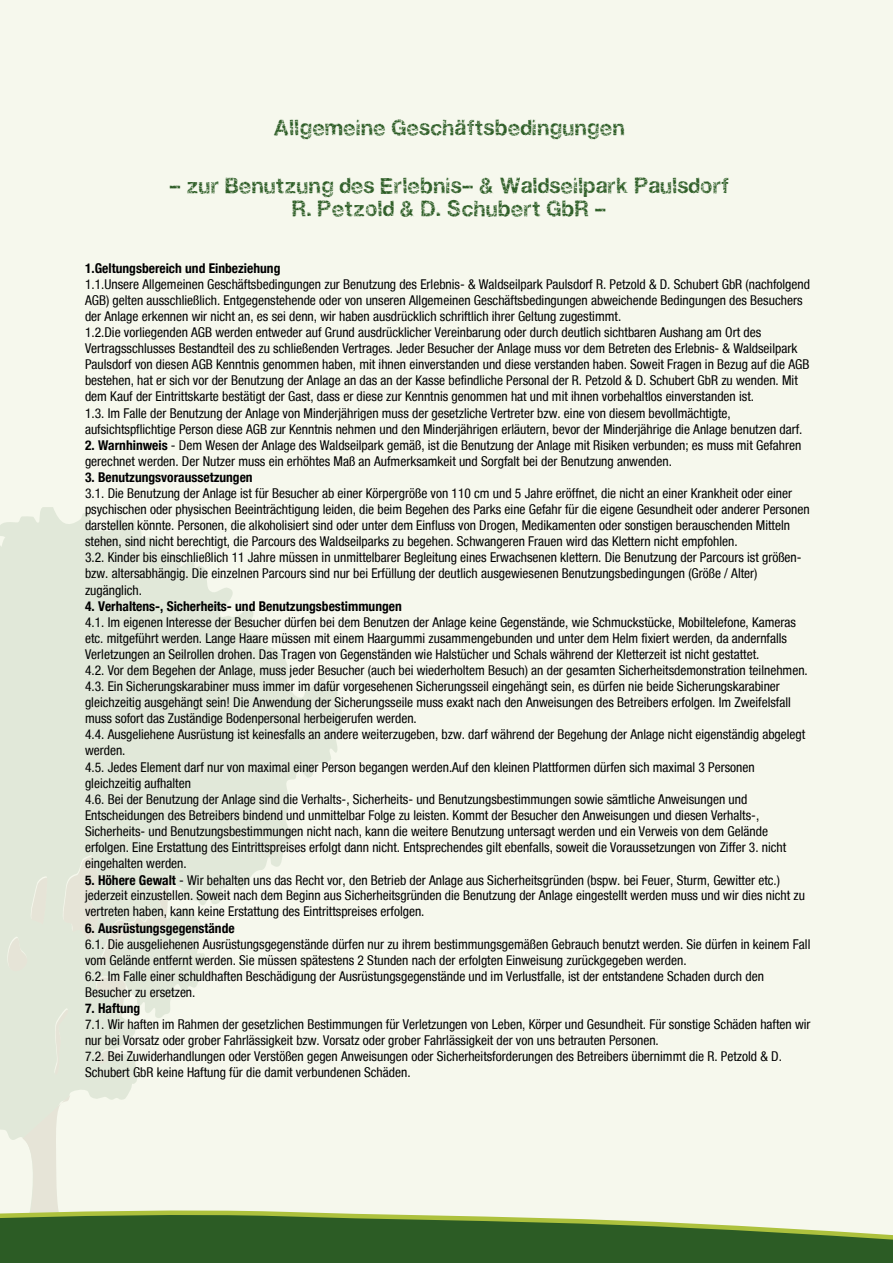
<style>
.page{position:relative;width:893px;height:1263px;background:#f6f8ed}
.page>*{position:absolute;margin:0;border:0;box-sizing:border-box;transform-origin:0 0}
.t1{font:19.5px/23.4px "Gastada";color:#2c5c25;text-align:center}
.t2{font:condensed 13.5px/16px "Helvetica Neue LT";color:#000}
.t3{font:700 condensed 13.5px "Helvetica Neue LT";color:#000}
.s1{font-weight:700}
</style>
<div class="page">
<svg style="left:0;top:507px;width:342px;height:623px;fill:#e1e8d9"></svg>
<svg style="left:6px;top:856px;width:163px;height:348px;fill:#e1e8d9"></svg>
<svg style="left:0;top:1204px;width:893px;height:59px"></svg>
<h1 class="t1" style="left:274px;top:115px;width:353px">Allgemeine Geschäftsbedingungen</h1>
<h1 class="t1" style="left:169px;top:173px;width:562px">- zur Benutzung des Erlebnis- &amp; Waldseilpark Paulsdorf<br>R. Petzold &amp; D. Schubert GbR -</h1>
<p class="t3" style="left:85px;top:260px;width:197px">1.Geltungsbereich und Einbeziehung</p>
<p class="t2" style="left:85px;top:276px;width:726px">1.1.Unsere Allgemeinen Geschäftsbedingungen zur Benutzung des Erlebnis- &amp; Waldseilpark Paulsdorf R. Petzold &amp; D. Schubert GbR (nachfolgend AGB) gelten ausschließlich. Entgegenstehende oder von unseren Allgemeinen Geschäftsbedingungen abweichende Bedingungen des Besuchers der Anlage erkennen wir nicht an, es sei denn, wir haben ausdrücklich schriftlich ihrer Geltung zugestimmt.<br>1.2.Die vorliegenden AGB werden entweder auf Grund ausdrücklicher Vereinbarung oder durch deutlich sichtbaren Aushang am Ort des Vertragsschlusses Bestandteil des zu schließenden Vertrages. Jeder Besucher der Anlage muss vor dem Betreten des Erlebnis- &amp; Waldseilpark Paulsdorf von diesen AGB Kenntnis genommen haben, mit ihnen einverstanden und diese verstanden haben. Soweit Fragen in Bezug auf die AGB bestehen, hat er sich vor der Benutzung der Anlage an das an der Kasse befindliche Personal der R. Petzold &amp; D. Schubert GbR zu wenden. Mit dem Kauf der Eintrittskarte bestätigt der Gast, dass er diese zur Kenntnis genommen hat und mit ihnen vorbehaltlos einverstanden ist.<br>1.3. Im Falle der Benutzung der Anlage von Minderjährigen muss der gesetzliche Vertreter bzw. eine von diesem bevollmächtigte, aufsichtspflichtige Person diese AGB zur Kenntnis nehmen und den Minderjährigen erläutern, bevor der Minderjährige die Anlage benutzen darf.</p>
<p class="t2" style="left:85px;top:437px;width:718px"><span class="s1">2. Warnhinweis</span> - Dem Wesen der Anlage des Waldseilpark gemäß, ist die Benutzung der Anlage mit Risiken verbunden; es muss mit Gefahren gerechnet werden. Der Nutzer muss ein erhöhtes Maß an Aufmerksamkeit und Sorgfalt bei der Benutzung anwenden.</p>
<p class="t3" style="left:85px;top:469px;width:169px">3. Benutzungsvoraussetzungen</p>
<p class="t2" style="left:85px;top:485px;width:726px">3.1. Die Benutzung der Anlage ist für Besucher ab einer Körpergröße von 110 cm und 5 Jahre eröffnet, die nicht an einer Krankheit oder einer psychischen oder physischen Beeinträchtigung leiden, die beim Begehen des Parks eine Gefahr für die eigene Gesundheit oder anderer Personen darstellen könnte. Personen, die alkoholisiert sind oder unter dem Einfluss von Drogen, Medikamenten oder sonstigen berauschenden Mitteln stehen, sind nicht berechtigt, die Parcours des Waldseilparks zu begehen. Schwangeren Frauen wird das Klettern nicht empfohlen.<br>3.2. Kinder bis einschließlich 11 Jahre müssen in unmittelbarer Begleitung eines Erwachsenen klettern. Die Benutzung der Parcours ist größen&shy;bzw. altersabhängig. Die einzelnen Parcours sind nur bei Erfüllung der deutlich ausgewiesenen Benutzungsbedingungen (Größe / Alter) zugänglich.</p>
<p class="t3" style="left:85px;top:598px;width:318px">4. Verhaltens-, Sicherheits- und Benutzungsbestimmungen</p>
<p class="t2" style="left:85px;top:614px;width:724px">4.1. Im eigenen Interesse der Besucher dürfen bei dem Benutzen der Anlage keine Gegenstände, wie Schmuckstücke, Mobiltelefone, Kameras etc. mitgeführt werden. Lange Haare müssen mit einem Haargummi zusammengebunden und unter dem Helm fixiert werden, da andernfalls Verletzungen an Seilrollen drohen. Das Tragen von Gegenständen wie Halstücher und Schals während der Kletterzeit ist nicht gestattet.<br>4.2. Vor dem Begehen der Anlage, muss jeder Besucher (auch bei wiederholtem Besuch) an der gesamten Sicherheitsdemonstration teilnehmen.<br>4.3. Ein Sicherungskarabiner muss immer im dafür vorgesehenen Sicherungsseil eingehängt sein, es dürfen nie beide Sicherungskarabiner gleichzeitig ausgehängt sein! Die Anwendung der Sicherungsseile muss exakt nach den Anweisungen des Betreibers erfolgen. Im Zweifelsfall muss sofort das Zuständige Bodenpersonal herbeigerufen werden.<br>4.4. Ausgeliehene Ausrüstung ist keinesfalls an andere weiterzugeben, bzw. darf während der Begehung der Anlage nicht eigenständig abgelegt werden.<br>4.5. Jedes Element darf nur von maximal einer Person begangen werden.Auf den kleinen Plattformen dürfen sich maximal 3 Personen gleichzeitig aufhalten<br>4.6. Bei der Benutzung der Anlage sind die Verhalts-, Sicherheits- und Benutzungsbestimmungen sowie sämtliche Anweisungen und Entscheidungen des Betreibers bindend und unmittelbar Folge zu leisten. Kommt der Besucher den Anweisungen und diesen Verhalts-, Sicherheits- und Benutzungsbestimmungen nicht nach, kann die weitere Benutzung untersagt werden und ein Verweis von dem Gelände erfolgen. Eine Erstattung des Eintrittspreises erfolgt dann nicht. Entsprechendes gilt ebenfalls, soweit die Voraussetzungen von Ziffer 3. nicht eingehalten werden.</p>
<p class="t2" style="left:85px;top:872px;width:721px"><span class="s1">5. Höhere Gewalt</span> - Wir behalten uns das Recht vor, den Betrieb der Anlage aus Sicherheitsgründen (bspw. bei Feuer, Sturm, Gewitter etc.) jederzeit einzustellen. Soweit nach dem Beginn aus Sicherheitsgründen die Benutzung der Anlage eingestellt werden muss und wir dies nicht zu vertreten haben, kann keine Erstattung des Eintrittspreises erfolgen.</p>
<p class="t3" style="left:85px;top:920px;width:151px">6. Ausrüstungsgegenstände</p>
<p class="t2" style="left:85px;top:936px;width:727px">6.1. Die ausgeliehenen Ausrüstungsgegenstände dürfen nur zu ihrem bestimmungsgemäßen Gebrauch benutzt werden. Sie dürfen in keinem Fall vom Gelände entfernt werden. Sie müssen spätestens 2 Stunden nach der erfolgten Einweisung zurückgegeben werden.<br>6.2. Im Falle einer schuldhaften Beschädigung der Ausrüstungsgegenstände und im Verlustfalle, ist der entstandene Schaden durch den Besucher zu ersetzen.</p>
<p class="t3" style="left:85px;top:1000px;width:57px">7. Haftung</p>
<p class="t2" style="left:85px;top:1016px;width:727px">7.1. Wir haften im Rahmen der gesetzlichen Bestimmungen für Verletzungen von Leben, Körper und Gesundheit. Für sonstige Schäden haften wir nur bei Vorsatz oder grober Fahrlässigkeit bzw. Vorsatz oder grober Fahrlässigkeit der von uns betrauten Personen.<br>7.2. Bei Zuwiderhandlungen oder Verstößen gegen Anweisungen oder Sicherheitsforderungen des Betreibers übernimmt die R. Petzold &amp; D.<br>Schubert GbR keine Haftung für die damit verbundenen Schäden.</p>
</div>
